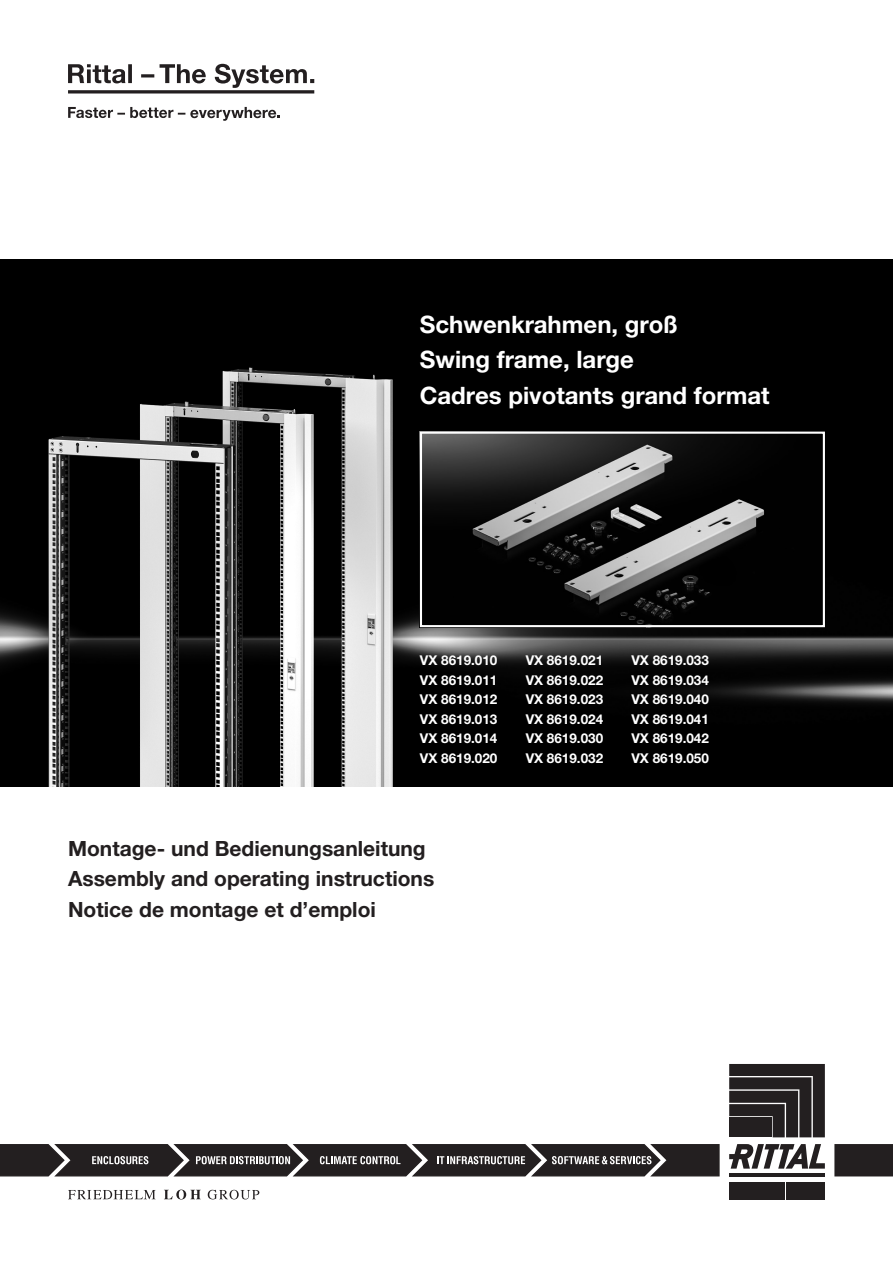
<style>
.page{position:relative;width:893px;height:1263px;background:#fff}
.page>*{position:absolute;margin:0;border:0;box-sizing:border-box;transform-origin:0 0}
.Produktname_16_neg{font:700 24px "Neue Helvetica For Rittal";color:#fff}
.Zusatztext_14{font:700 21px "Neue Helvetica For Rittal";color:#231f20}
._1_Bestellnummern_Ti{font:700 13.5px/19.5px "Neue Helvetica For Rittal";color:#fff;text-align:justify}
</style>
<div class="page">
<img style="left:0;top:259px;width:893px;height:528px">
<svg style="left:68px;top:1189px;width:191px;height:10px"></svg>
<svg style="left:729px;top:1137px;width:96px;height:63px"></svg>
<hr style="left:729px;top:1173px;width:96px;height:3px;background:#231f20">
<svg style="left:729px;top:1144px;width:96px;height:24px"></svg>
<div style="left:729px;top:1182px;width:42px;height:17px;background:#231f20"></div>
<div style="left:773px;top:1182px;width:12px;height:17px;background:#231f20"></div>
<div style="left:786px;top:1182px;width:12px;height:17px;background:#231f20"></div>
<div style="left:799px;top:1182px;width:12px;height:17px;background:#231f20"></div>
<svg style="left:729px;top:1064px;width:96px;height:73px"></svg>
<div style="left:813px;top:1182px;width:12px;height:17px;background:#231f20"></div>
<div style="left:834px;top:1144px;width:59px;height:32px;background:#231f20"></div>
<svg style="left:0;top:1144px;width:720px;height:32px"></svg>
<svg style="left:68px;top:64px;width:246px;height:57px"></svg>
<img style="left:423px;top:435px;width:399px;height:189px">
<div style="left:420px;top:432px;width:405px;height:195px;border:2px solid #fff"></div>
<p class="Produktname_16_neg" style="left:420px;top:310px;width:260px">Schwenkrahmen, groß</p>
<p class="Produktname_16_neg" style="left:420px;top:345px;width:216px">Swing frame, large</p>
<p class="Produktname_16_neg" style="left:420px;top:381px;width:351px">Cadres pivotants grand format</p>
<p class="_1_Bestellnummern_Ti" style="left:420px;top:650px;width:79px">VX 8619.010<br>VX 8619.011<br>VX 8619.012<br>VX 8619.013<br>VX 8619.014<br>VX 8619.020</p>
<p class="_1_Bestellnummern_Ti" style="left:526px;top:650px;width:79px">VX 8619.021<br>VX 8619.022<br>VX 8619.023<br>VX 8619.024</p>
<p class="_1_Bestellnummern_Ti" style="left:526px;top:728px;width:79px">VX 8619.030</p>
<p class="_1_Bestellnummern_Ti" style="left:526px;top:748px;width:79px">VX 8619.032</p>
<p class="_1_Bestellnummern_Ti" style="left:631px;top:650px;width:79px">VX 8619.033<br>VX 8619.034</p>
<p class="_1_Bestellnummern_Ti" style="left:631px;top:689px;width:79px">VX 8619.040</p>
<p class="_1_Bestellnummern_Ti" style="left:631px;top:709px;width:79px">VX 8619.041</p>
<p class="_1_Bestellnummern_Ti" style="left:631px;top:728px;width:79px">VX 8619.042</p>
<p class="_1_Bestellnummern_Ti" style="left:631px;top:748px;width:79px">VX 8619.050</p>
<p class="Zusatztext_14" style="left:68px;top:835px;width:359px">Montage- und Bedienungsanleitung</p>
<p class="Zusatztext_14" style="left:68px;top:866px;width:368px">Assembly and operating instructions</p>
<p class="Zusatztext_14" style="left:68px;top:896px;width:309px">Notice de montage et d’emploi</p>
</div>
